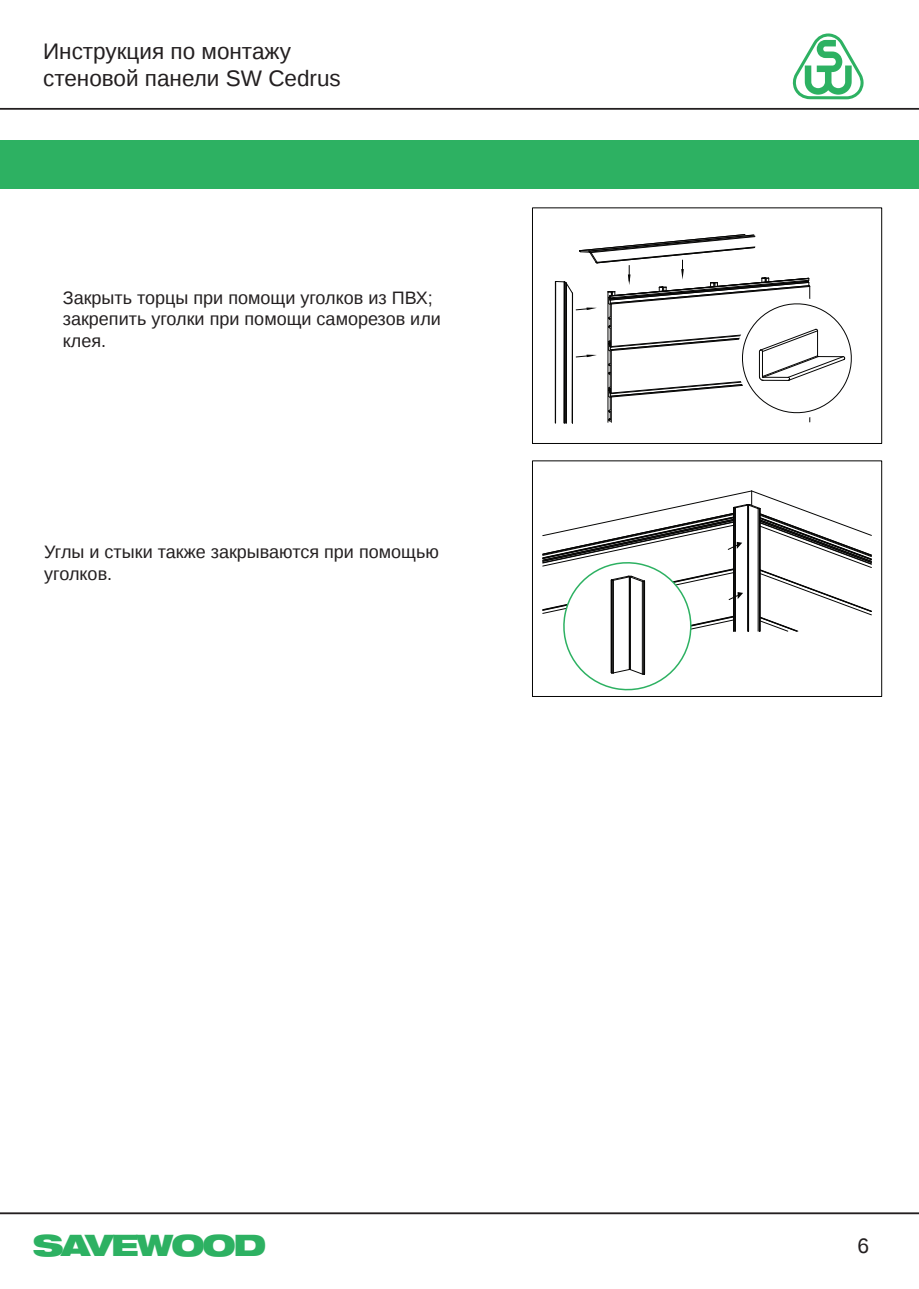
<style>
.page{position:relative;width:919px;height:1289px;background:#fff}
.page>*{position:absolute;margin:0;border:0;box-sizing:border-box;transform-origin:0 0}
.t1{font:900 expanded 29.55px "Helvetica 93";letter-spacing:-.07em;color:#2db162;scale:1.09 1}
.t2{font:22.5px/27px "Liberation Sans";color:#231f20}
.t3{font:21px "Liberation Sans";color:#231f20}
.t4{font:18px/21.6px "Liberation Sans";color:#231f20}
</style>
<div class="page">
<svg style="left:792px;top:33px;width:71px;height:66px"></svg>
<hr style="left:555px;top:281px;width:1px;height:142px;background:#050504">
<hr style="left:563px;top:282px;width:1px;height:141px;background:#050504">
<hr style="left:572px;top:293px;width:1px;height:130px;background:#050504">
<hr style="left:566px;top:283px;width:1px;height:140px;background:#050504">
<hr style="left:565px;top:283px;width:1px;height:140px;background:#050504">
<hr style="left:564px;top:282px;width:1px;height:141px;background:#050504">
<svg style="left:556px;top:234px;width:296px;height:188px"></svg>
<div style="left:0;top:141px;width:918px;height:48px;background:#2db162"></div>
<hr style="left:0;top:108px;width:918px;height:1px;background:#231f20">
<hr style="left:0;top:1212px;width:918px;height:2px;background:#231f20">
<svg style="left:542px;top:490px;width:329px;height:201px"></svg>
<hr style="left:611px;top:580px;width:1px;height:92px;background:#050504">
<hr style="left:642px;top:581px;width:1px;height:93px;background:#050504">
<p class="t2" style="left:43px;top:39px;width:299px">Инструкция по монтажу стеновой панели SW Cedrus</p>
<p class="t4" style="left:63px;top:287px;width:379px">Закрыть торцы при помощи уголков из ПВХ; закрепить уголки при помощи саморезов или клея.</p>
<p class="t4" style="left:44px;top:541px;width:396px">Углы и стыки также закрываются при помощью уголков.</p>
<h1 class="t1" style="left:33px;top:1225px;width:216px">SAVEWOOD</h1>
<p class="t3" style="left:857px;top:1233px;width:13px">6</p>
</div>
